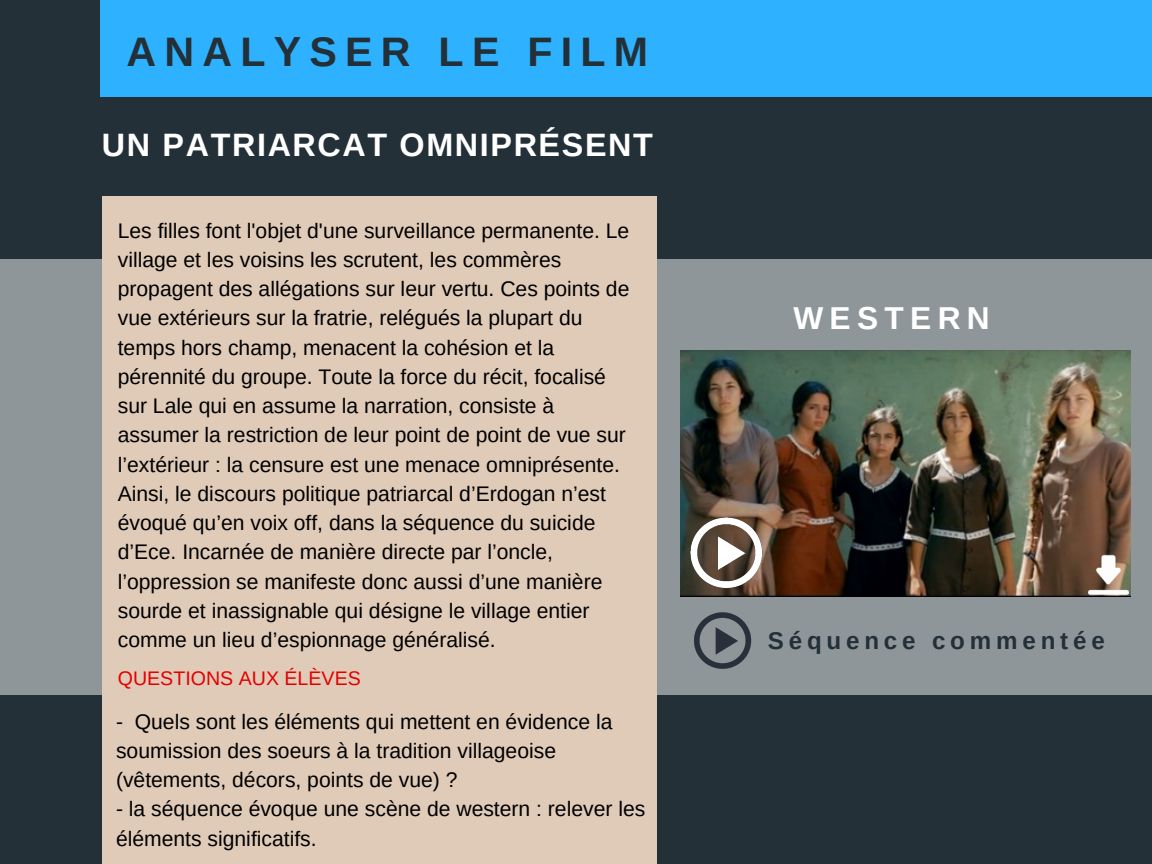
<style>
.page{position:relative;width:1152px;height:864px;background:#233038}
.page>*{position:absolute;margin:0;border:0;box-sizing:border-box;transform-origin:0 0}
.t1{font:700 41.25px "Arimo";letter-spacing:.2em;color:#233038}
.t2{font:700 32.4px "Arimo";letter-spacing:.05em;color:#fff}
.t3{font:700 31.65px "Arimo";letter-spacing:.2em;color:#fff}
.t4{font:700 24.15px "Arimo";letter-spacing:.2em;color:#233038}
.t5{font:21.15px/29.2px "Arimo";color:#000}
.t6{font:19.65px "Arimo";color:#e40000}
</style>
<div class="page">
<div style="left:100px;top:0;width:1052px;height:96px;background:#2eb2ff"></div>
<div style="left:0;top:260px;width:1152px;height:434px;background:#8f969a"></div>
<div style="left:102px;top:197px;width:555px;height:667px;background:#e0cbb8"></div>
<img style="left:694px;top:612px;width:58px;height:57px">
<img style="left:680px;top:351px;width:450px;height:245px">
<img style="left:680px;top:512px;width:97px;height:85px">
<img style="left:1088px;top:555px;width:41px;height:40px">
<h1 class="t1" style="left:127px;top:28px;width:523px">ANALYSER LE FILM</h1>
<h2 class="t2" style="left:102px;top:126px;width:552px">UN PATRIARCAT OMNIPRÉSENT</h2>
<p class="t5" style="left:118px;top:216px;width:513px">Les filles font l'objet d'une surveillance permanente. Le village et les voisins les scrutent, les commères propagent des allégations sur leur vertu. Ces points de vue extérieurs sur la fratrie, relégués la plupart du temps hors champ, menacent la cohésion et la pérennité du groupe. Toute la force du récit, focalisé sur Lale qui en assume la narration, consiste à assumer la restriction de leur point de point de vue sur l’extérieur : la censure est une menace omniprésente.<br>Ainsi, le discours politique patriarcal d’Erdogan n’est évoqué qu’en voix off, dans la séquence du suicide d’Ece. Incarnée de manière directe par l’oncle, l’oppression se manifeste donc aussi d’une manière sourde et inassignable qui désigne le village entier comme un lieu d’espionnage généralisé.</p>
<p class="t6" style="left:118px;top:668px;width:245px">QUESTIONS AUX ÉLÈVES</p>
<p class="t5" style="left:116px;top:707px;width:498px">- Quels sont les éléments qui mettent en évidence la soumission des soeurs à la tradition villageoise (vêtements, décors, points de vue) ?</p>
<p class="t5" style="left:116px;top:794px;width:531px">- la séquence évoque une scène de western : relever les éléments significatifs.</p>
<h3 class="t3" style="left:793px;top:300px;width:198px">WESTERN</h3>
<p class="t4" style="left:768px;top:628px;width:338px">Séquence commentée</p>
</div>
